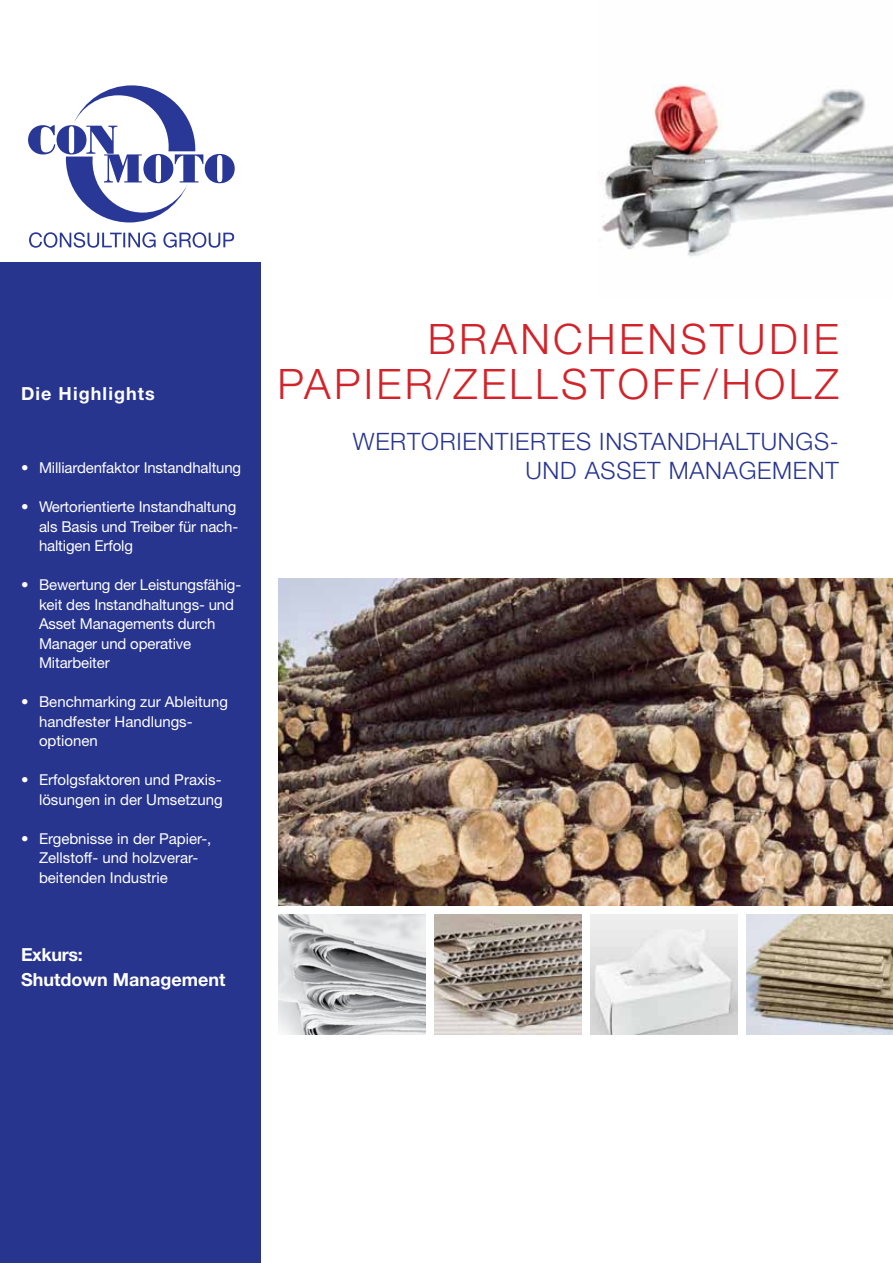
<style>
.page{position:relative;width:893px;height:1263px;background:#fff}
.page>*{position:absolute;margin:0;border:0;box-sizing:border-box;transform-origin:0 0}
.t1{font:300 42px/45px "Helvetica Neue LT Std";letter-spacing:.08em;color:#d2232a;text-align:right}
.t2{font:300 24px/28.8px "Helvetica Neue LT Std";letter-spacing:.03em;color:#27358f;text-align:right}
.t3{font:700 18px/25.5px "Helvetica Neue LT Std";color:#fff}
.t4{font:700 18px "Helvetica Neue LT Std";letter-spacing:.06em;color:#fff}
.t5{font:15px/19.5px "Helvetica Neue LT Std";letter-spacing:-.01em;color:#fff}
</style>
<div class="page">
<img style="left:278px;top:914px;width:147px;height:121px">
<svg style="left:28px;top:85px;width:207px;height:163px"></svg>
<img style="left:601px;top:84px;width:292px;height:173px">
<img style="left:278px;top:578px;width:615px;height:327px">
<div style="left:0;top:262px;width:261px;height:1001px;background:#27358f"></div>
<img style="left:434px;top:914px;width:147px;height:121px">
<img style="left:590px;top:914px;width:148px;height:121px">
<img style="left:746px;top:914px;width:147px;height:121px">
<p class="t4" style="left:21px;top:382px;width:135px">Die Highlights</p>
<p class="t5" style="left:21px;top:458px;width:222px">• Milliardenfaktor Instandhaltung</p>
<p class="t5" style="left:39px;top:497px;width:201px;text-indent:-18px">• Wertorientierte Instandhaltung als Basis und Treiber für nach&shy;haltigen Erfolg</p>
<p class="t5" style="left:39px;top:575px;width:204px;text-indent:-18px">• Bewertung der Leistungsfähig&shy;keit des Instandhaltungs- und<br>Asset Managements durch<br>Manager und operative<br>Mitarbeiter</p>
<p class="t5" style="left:39px;top:692px;width:191px;text-indent:-18px">• Benchmarking zur Ableitung handfester Handlungs&shy;optionen</p>
<p class="t5" style="left:21px;top:770px;width:203px;text-align:right">• Erfolgsfaktoren und Praxis&shy;lösungen in der Umsetzung</p>
<p class="t5" style="left:39px;top:828px;width:174px;text-indent:-18px">• Ergebnisse in der Papier-,<br>Zellstoff- und holzverar&shy;beitenden Industrie</p>
<p class="t3" style="left:21px;top:941px;width:206px">Exkurs:<br>Shutdown Management</p>
<h1 class="t1" style="left:278px;top:316px;width:563px">BRANCHENSTUDIE<br>PAPIER/ZELLSTOFF/HOLZ</h1>
<h2 class="t2" style="left:353px;top:426px;width:487px">WERTORIENTIERTES INSTANDHALTUNGS-<br>UND ASSET MANAGEMENT</h2>
</div>
